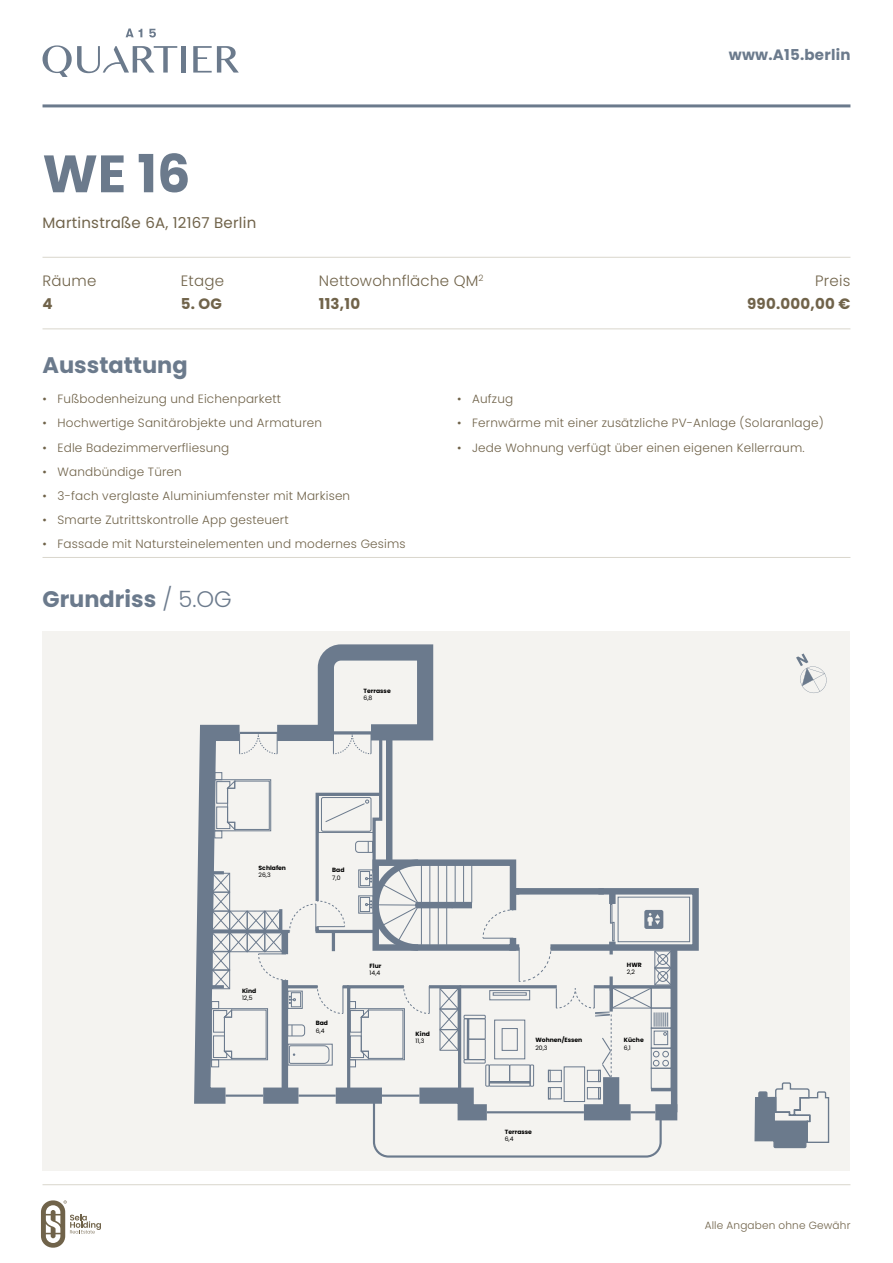
<style>
.page{position:relative;width:893px;height:1263px;background:#fff}
.page>*{position:absolute;margin:0;border:0;box-sizing:border-box;transform-origin:0 0}
.t1{font:700 52.5px "Poppins";color:#6b7a8c}
.t2{font:700 22.5px "Poppins";color:#6b7a8c}
.t3{font:300 15px "Poppins";letter-spacing:.015em;color:#70634a}
.t4{font:15px "Poppins";letter-spacing:.015em;color:#70634a}
.t5{font:700 15px "Poppins";letter-spacing:.015em;color:#70634a}
.t6{font:700 15px "Poppins";letter-spacing:.015em;color:#6b7a8c}
.t7{font:300 12px "Poppins";letter-spacing:.015em;color:#70634a}
.t8{font:300 10.5px "Poppins";letter-spacing:.015em;color:#70634a}
.t9{font:700 6.15px "Poppins";color:#000}
.t10{font:6.15px "Poppins";color:#000}
.s1{font-weight:300}
</style>
<div class="page">
<hr style="left:43px;top:1184px;width:807px;height:1px;background:#d9d6cc">
<svg style="left:41px;top:1200px;width:60px;height:48px"></svg>
<hr style="left:43px;top:104px;width:807px;height:3px;background:#6b7a8c">
<svg style="left:126px;top:28px;width:16px;height:9px"></svg>
<svg style="left:149px;top:29px;width:7px;height:8px"></svg>
<hr style="left:182px;top:46px;width:4px;height:27px;background:#6b7a8c">
<svg style="left:193px;top:46px;width:46px;height:27px"></svg>
<svg style="left:43px;top:45px;width:134px;height:32px"></svg>
<div style="left:43px;top:631px;width:807px;height:539px;background:#f4f3f0"></div>
<svg style="left:194px;top:644px;width:505px;height:514px"></svg>
<div style="left:658px;top:971px;width:10px;height:11px;border:1px solid #6b7a8d;border-radius:50%"></div>
<hr style="left:43px;top:257px;width:807px;height:1px;background:#d9d6cc">
<hr style="left:43px;top:328px;width:807px;height:1px;background:#d9d6cc">
<hr style="left:43px;top:557px;width:807px;height:1px;background:#d9d6cc">
<svg style="left:796px;top:653px;width:31px;height:40px"></svg>
<svg style="left:754px;top:1082px;width:76px;height:67px"></svg>
<h1 class="t1" style="left:43px;top:143px;width:149px">WE 16</h1>
<p class="t4" style="left:43px;top:214px;width:215px">Martinstraße 6A, 12167 Berlin</p>
<p class="t6" style="left:729px;top:46px;width:123px">www.A15.berlin</p>
<p class="t3" style="left:43px;top:272px;width:55px">Räume</p>
<p class="t3" style="left:319px;top:272px;width:166px">Nettowohnfläche QM<sup>2</sup></p>
<p class="t3" style="left:181px;top:272px;width:45px">Etage</p>
<p class="t3" style="left:815px;top:272px;width:37px">Preis</p>
<p class="t5" style="left:43px;top:295px;width:12px">4</p>
<p class="t5" style="left:181px;top:295px;width:43px">5. OG</p>
<p class="t5" style="left:319px;top:295px;width:43px">113,10</p>
<p class="t5" style="left:747px;top:295px;width:105px">990.000,00 €</p>
<h2 class="t2" style="left:43px;top:352px;width:147px">Ausstattung</h2>
<p class="t7" style="left:43px;top:392px;width:240px">• Fußbodenheizung und Eichenparkett</p>
<p class="t7" style="left:43px;top:416px;width:281px">• Hochwertige Sanitärobjekte und Armaturen</p>
<p class="t7" style="left:43px;top:440px;width:188px">• Edle Badezimmerverfliesung</p>
<p class="t7" style="left:43px;top:464px;width:141px">• Wandbündige Türen</p>
<p class="t7" style="left:43px;top:488px;width:309px">• 3-fach verglaste Aluminiumfenster mit Markisen</p>
<p class="t7" style="left:43px;top:512px;width:248px">• Smarte Zutrittskontrolle App gesteuert</p>
<p class="t7" style="left:43px;top:536px;width:365px">• Fassade mit Natursteinelementen und modernes Gesims</p>
<h2 class="t2" style="left:43px;top:585px;width:191px">Grundriss <span class="s1">/ 5.OG</span></h2>
<p class="t9" style="left:364px;top:687px;width:29px">Terrasse</p>
<p class="t10" style="left:364px;top:694px;width:10px">6,8</p>
<p class="t7" style="left:457px;top:392px;width:58px">• Aufzug</p>
<p class="t7" style="left:457px;top:416px;width:368px">• Fernwärme mit einer zusätzliche PV-Anlage (Solaranlage)</p>
<p class="t7" style="left:457px;top:440px;width:349px">• Jede Wohnung verfügt über einen eigenen Kellerraum.</p>
<p class="t9" style="left:259px;top:864px;width:29px">Schlafen</p>
<p class="t10" style="left:259px;top:871px;width:14px">26,3</p>
<p class="t9" style="left:332px;top:866px;width:14px">Bad</p>
<p class="t10" style="left:332px;top:874px;width:10px">7,0</p>
<p class="t9" style="left:242px;top:987px;width:16px">Kind</p>
<p class="t10" style="left:242px;top:994px;width:12px">12,5</p>
<p class="t9" style="left:316px;top:1019px;width:14px">Bad</p>
<p class="t10" style="left:316px;top:1027px;width:10px">6,4</p>
<p class="t9" style="left:370px;top:962px;width:13px">Flur</p>
<p class="t10" style="left:370px;top:969px;width:12px">14,4</p>
<p class="t9" style="left:627px;top:961px;width:16px">HWR</p>
<p class="t10" style="left:627px;top:968px;width:10px">2,2</p>
<p class="t9" style="left:416px;top:1030px;width:16px">Kind</p>
<p class="t10" style="left:416px;top:1037px;width:10px">11,3</p>
<p class="t9" style="left:624px;top:1036px;width:21px">Küche</p>
<p class="t10" style="left:624px;top:1044px;width:9px">6,1</p>
<p class="t9" style="left:535px;top:1036px;width:49px">Wohnen/Essen</p>
<p class="t10" style="left:535px;top:1044px;width:14px">20,3</p>
<p class="t9" style="left:505px;top:1128px;width:29px">Terrasse</p>
<p class="t10" style="left:505px;top:1135px;width:10px">6,4</p>
<p class="t8" style="left:705px;top:1219px;width:147px">Alle Angaben ohne Gewähr</p>
</div>
